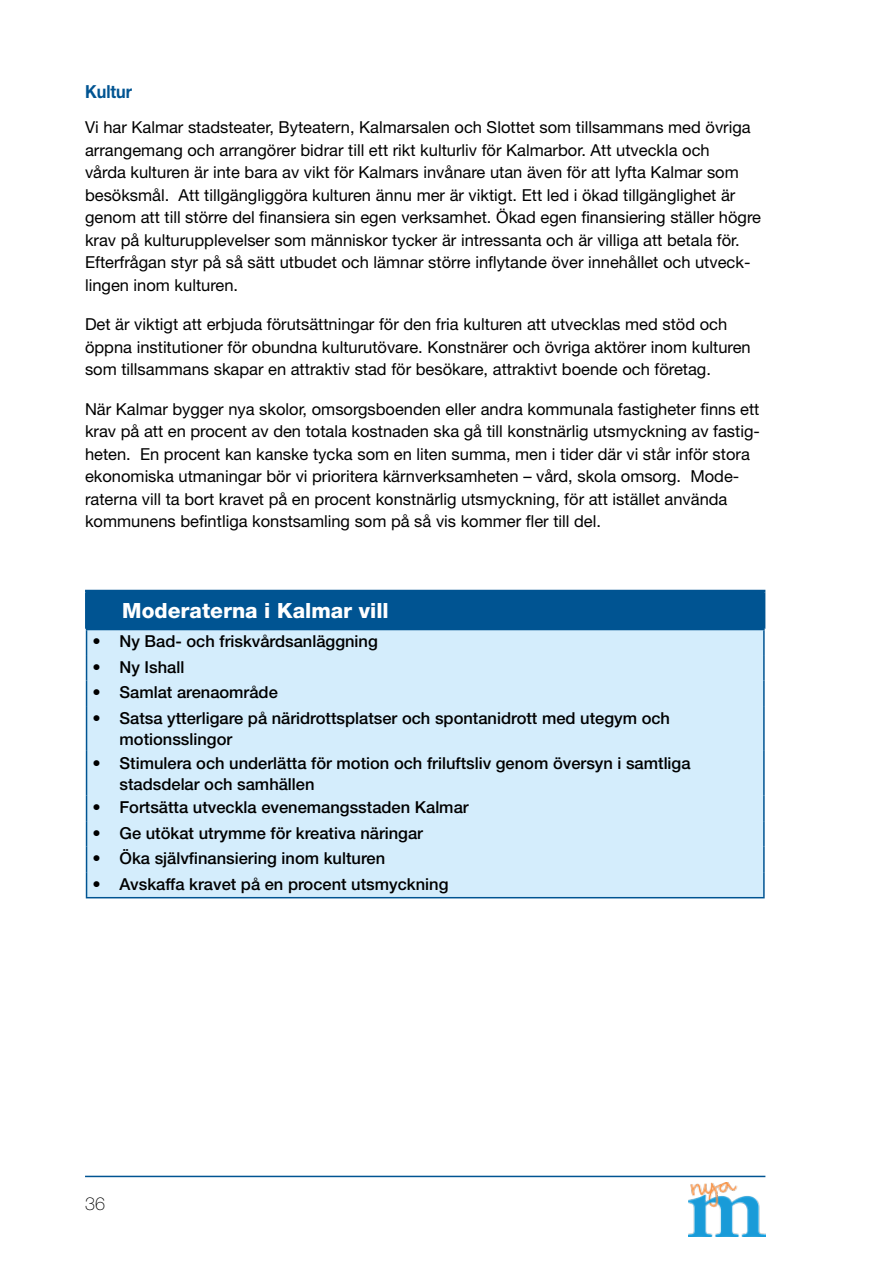
<style>
.page{position:relative;width:893px;height:1263px;background:#fff}
.page>*{position:absolute;margin:0;border:0;box-sizing:border-box;transform-origin:0 0}
.t1{font:800 21px "Helvetica Neue LT Std";color:#fff}
.t2{font:700 18px "Helvetica Neue LT Std";color:#005492;scale:.9 1}
.t3{font:100 18px "Helvetica Neue LT Std";color:#000}
.t4{font:16.5px/22.5px "Helvetica Neue LT Std";color:#000}
.t5{font:500 16.5px/21px "Helvetica Neue LT Std";color:#000}
</style>
<div class="page">
<img style="left:689px;top:1183px;width:76px;height:54px">
<hr style="left:85px;top:1176px;width:680px;height:1px;background:#005492">
<div style="left:87px;top:591px;width:677px;height:38px;background:#005492"></div>
<div style="left:87px;top:630px;width:676px;height:267px;background:#d4edfc"></div>
<hr style="left:85px;top:590px;width:680px;height:3px;background:#005492">
<hr style="left:85px;top:593px;width:3px;height:36px;background:#005492">
<hr style="left:762px;top:593px;width:3px;height:36px;background:#005492">
<hr style="left:86px;top:629px;width:679px;height:1px;background:#005492">
<hr style="left:763px;top:630px;width:2px;height:25px;background:#005492">
<hr style="left:763px;top:655px;width:2px;height:25px;background:#005492">
<svg style="left:86px;top:630px;width:1px;height:76px"></svg>
<hr style="left:763px;top:680px;width:2px;height:26px;background:#005492">
<hr style="left:86px;top:706px;width:1px;height:45px;background:#005492">
<hr style="left:763px;top:706px;width:2px;height:45px;background:#005492">
<hr style="left:86px;top:751px;width:1px;height:45px;background:#005492">
<hr style="left:763px;top:751px;width:2px;height:45px;background:#005492">
<hr style="left:763px;top:796px;width:2px;height:25px;background:#005492">
<hr style="left:763px;top:821px;width:2px;height:26px;background:#005492">
<hr style="left:763px;top:847px;width:2px;height:25px;background:#005492">
<svg style="left:86px;top:796px;width:1px;height:101px"></svg>
<hr style="left:763px;top:872px;width:2px;height:25px;background:#005492">
<hr style="left:86px;top:897px;width:679px;height:1px;background:#005492">
<p class="t2" style="left:85px;top:80px;width:54px">Kultur</p>
<p class="t4" style="left:85px;top:116px;width:678px">Vi har Kalmar stadsteater, Byteatern, Kalmarsalen och Slottet som tillsammans med övriga arrangemang och arrangörer bidrar till ett rikt kulturliv för Kalmarbor. Att utveckla och<br>vårda kulturen är inte bara av vikt för Kalmars invånare utan även för att lyfta Kalmar som besöksmål. Att tillgängliggöra kulturen ännu mer är viktigt. Ett led i ökad tillgänglighet är genom att till större del finansiera sin egen verksamhet. Ökad egen finansiering ställer högre krav på kulturupplevelser som människor tycker är intressanta och är villiga att betala för.<br>Efterfrågan styr på så sätt utbudet och lämnar större inflytande över innehållet och utveck&shy;lingen inom kulturen.</p>
<p class="t4" style="left:85px;top:313px;width:667px">Det är viktigt att erbjuda förutsättningar för den fria kulturen att utvecklas med stöd och öppna institutioner för obundna kulturutövare. Konstnärer och övriga aktörer inom kulturen som tillsammans skapar en attraktiv stad för besökare, attraktivt boende och företag.</p>
<p class="t4" style="left:85px;top:397px;width:676px">När Kalmar bygger nya skolor, omsorgsboenden eller andra kommunala fastigheter finns ett krav på att en procent av den totala kostnaden ska gå till konstnärlig utsmyckning av fastig&shy;heten. En procent kan kanske tycka som en liten summa, men i tider där vi står inför stora ekonomiska utmaningar bör vi prioritera kärnverksamheten – vård, skola omsorg. Mode&shy;raterna vill ta bort kravet på en procent konstnärlig utsmyckning, för att istället använda kommunens befintliga konstsamling som på så vis kommer fler till del.</p>
<p class="t1" style="left:122px;top:598px;width:268px">Moderaterna i Kalmar vill</p>
<p class="t5" style="left:93px;top:631px;width:287px">• Ny Bad- och friskvårdsanläggning</p>
<p class="t5" style="left:93px;top:656px;width:93px">• Ny Ishall</p>
<p class="t5" style="left:93px;top:682px;width:187px">• Samlat arenaområde</p>
<p class="t5" style="left:120px;top:707px;width:552px;text-indent:-27px">• Satsa ytterligare på näridrottsplatser och spontanidrott med utegym och motionsslingor</p>
<p class="t5" style="left:120px;top:752px;width:572px;text-indent:-27px">• Stimulera och underlätta för motion och friluftsliv genom översyn i samtliga stadsdelar och samhällen</p>
<p class="t5" style="left:93px;top:797px;width:378px">• Fortsätta utveckla evenemangsstaden Kalmar</p>
<p class="t5" style="left:93px;top:822px;width:332px">• Ge utökat utrymme för kreativa näringar</p>
<p class="t5" style="left:93px;top:848px;width:294px">• Öka självfinansiering inom kulturen</p>
<p class="t5" style="left:93px;top:873px;width:357px">• Avskaffa kravet på en procent utsmyckning</p>
<p class="t3" style="left:85px;top:1193px;width:22px">36</p>
</div>
